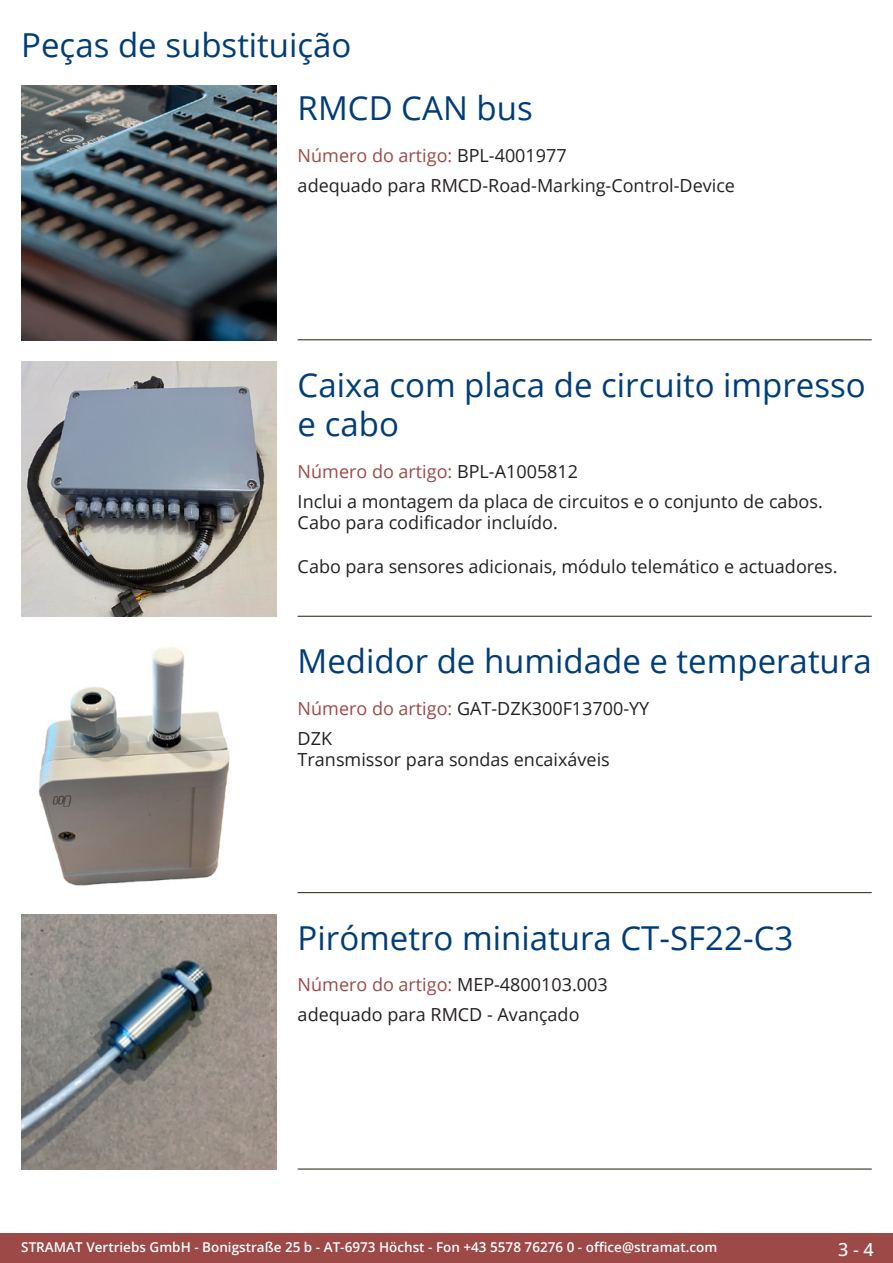
<style>
.page{position:relative;width:893px;height:1263px;background:#fff}
.page>*{position:absolute;margin:0;border:0;box-sizing:border-box;transform-origin:0 0}
.Produkttitel{font:33px/39.6px "Open Sans";color:#003d78}
.RastTitel{font:33px "Open Sans";color:#003d78}
.Beschreibung_Text{font:18px/21.6px "Open Sans";color:#231f20}
.TechDaten_Überschrif{font:18px "Open Sans";color:#9c4948}
.TechDaten_Überschrif-2{font:18px "Open Sans";color:#231f20}
.t1{font:500 18px "Open Sans";color:#fff}
.t2{font:600 13.5px "Open Sans";color:#fff}
.s1{color:#231f20}
.s2{color:#9c4948}
</style>
<div class="page">
<div style="left:0;top:1233px;width:893px;height:30px;background:#9c4948"></div>
<hr style="left:298px;top:340px;width:574px;height:1px;background:#201d08">
<hr style="left:298px;top:616px;width:574px;height:1px;background:#201d08">
<hr style="left:298px;top:892px;width:574px;height:1px;background:#201d08">
<hr style="left:298px;top:1169px;width:574px;height:1px;background:#201d08">
<img style="left:21px;top:85px;width:255px;height:255px">
<img style="left:21px;top:361px;width:255px;height:256px">
<img style="left:38px;top:647px;width:192px;height:239px">
<img style="left:21px;top:914px;width:255px;height:255px">
<p class="RastTitel" style="left:21px;top:22px;width:332px">Peças de substituição</p>
<p class="Produkttitel" style="left:298px;top:88px;width:237px">RMCD CAN bus</p>
<p class="TechDaten_Überschrif" style="left:298px;top:143px;width:271px">Número do artigo: <span class="s1">BPL-4001977</span></p>
<p class="Beschreibung_Text" style="left:298px;top:174px;width:439px">adequado para RMCD-Road-Marking-Control-Device</p>
<p class="Produkttitel" style="left:298px;top:364px;width:570px">Caixa com placa de circuito impresso e cabo</p>
<p class="TechDaten_Überschrif" style="left:298px;top:459px;width:282px">Número do artigo: <span class="s1">BPL-A1005812</span></p>
<p class="Beschreibung_Text" style="left:298px;top:490px;width:527px">Inclui a montagem da placa de circuitos e o conjunto de cabos.<br>Cabo para codificador incluído.</p>
<p class="Beschreibung_Text" style="left:298px;top:555px;width:541px">Cabo para sensores adicionais, módulo telemático e actuadores.</p>
<p class="Produkttitel" style="left:298px;top:640px;width:576px">Medidor de humidade e temperatura</p>
<p class="TechDaten_Überschrif-2" style="left:298px;top:696px;width:353px"><span class="s2">Número do artigo:</span> GAT-DZK300F13700-YY</p>
<p class="Beschreibung_Text" style="left:298px;top:727px;width:314px">DZK<br>Transmissor para sondas encaixáveis</p>
<p class="Produkttitel" style="left:298px;top:917px;width:497px">Pirómetro miniatura CT-SF22-C3</p>
<p class="TechDaten_Überschrif" style="left:298px;top:972px;width:312px">Número do artigo: <span class="s1">MEP-4800103.003</span></p>
<p class="Beschreibung_Text" style="left:298px;top:1003px;width:283px">adequado para RMCD - Avançado</p>
<p class="t2" style="left:21px;top:1238px;width:698px">STRAMAT Vertriebs GmbH - Bonigstraße 25 b - AT-6973 Höchst - Fon +43 5578 76276 0 - office@stramat.com</p>
<p class="t1" style="left:838px;top:1237px;width:37px">3 - 4</p>
</div>
